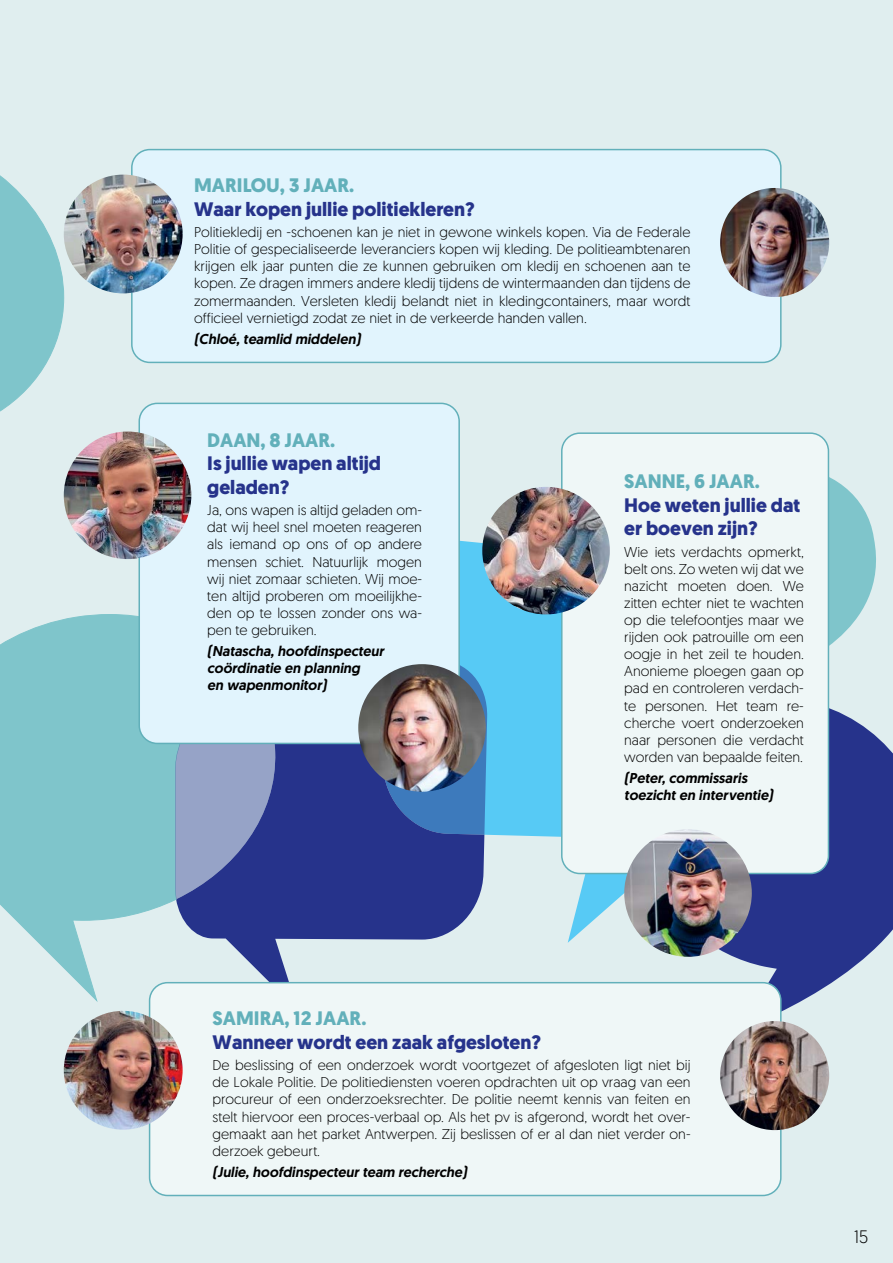
<style>
.page{position:relative;width:893px;height:1263px;background:#e0eeef}
.page>*{position:absolute;margin:0;border:0;box-sizing:border-box;transform-origin:0 0}
.t1{font:700 19.5px/23.4px "Geomanist";color:#26338b}
.t2{font:700 19.5px "Geomanist";color:#62b0ba}
.t3{font:300 18px "Geomanist";color:#000}
.t4{font:300 14.25px/17.1px "Geomanist";color:#000;text-align:justify}
.t5{font:italic 500 14.25px/17.1px "Geomanist";color:#000}
</style>
<div class="page">
<svg style="left:0;top:175px;width:64px;height:324px"></svg>
<svg style="left:460px;top:536px;width:178px;height:407px;fill:#57caf5"></svg>
<svg style="left:659px;top:698px;width:234px;height:331px;fill:#26338b"></svg>
<svg style="left:829px;top:467px;width:47px;height:203px"></svg>
<svg style="left:262px;top:744px;width:222px;height:238px;fill:#26338b"></svg>
<svg style="left:380px;top:660px;width:107px;height:175px;background:#3b74b8"></svg>
<svg style="left:0;top:614px;width:262px;height:387px;fill:#7fc5cb"></svg>
<svg style="left:175px;top:744px;width:100px;height:155px;background:#7885b7"></svg>
<div style="left:132px;top:150px;width:649px;height:212px;background:#e1f4fd;border-radius:18px"></div>
<div style="left:131px;top:149px;width:651px;height:214px;border:2px solid #62b0ba;border-radius:18px"></div>
<div style="left:150px;top:983px;width:631px;height:212px;background:#eff7f7;border-radius:18px"></div>
<div style="left:149px;top:982px;width:633px;height:214px;border:2px solid #62b0ba;border-radius:18px"></div>
<div style="left:562px;top:433px;width:266px;height:440px;background:#eff7f7;border-radius:18px"></div>
<div style="left:561px;top:432px;width:268px;height:442px;border:2px solid #62b0ba;border-radius:18px"></div>
<img style="left:624px;top:829px;width:128px;height:128px;border-radius:64px">
<img style="left:64px;top:175px;width:119px;height:118px;border-radius:59px">
<img style="left:64px;top:1011px;width:119px;height:119px;border-radius:59px">
<div style="left:139px;top:403px;width:320px;height:340px;background:#e1f4fd;border-radius:18px"></div>
<div style="left:139px;top:403px;width:321px;height:341px;border:2px solid #62b0ba;border-radius:18px"></div>
<img style="left:358px;top:664px;width:128px;height:128px;border-radius:64px">
<img style="left:64px;top:431px;width:127px;height:128px;border-radius:64px">
<img style="left:482px;top:487px;width:128px;height:127px;border-radius:64px">
<img style="left:720px;top:188px;width:109px;height:109px;border-radius:55px">
<img style="left:720px;top:1021px;width:109px;height:109px;border-radius:55px">
<h1 class="t2" style="left:194px;top:173px;width:162px">MARILOU, 3 JAAR.</h1>
<h1 class="t1" style="left:194px;top:197px;width:282px">Waar kopen jullie politiekleren?</h1>
<p class="t4" style="left:194px;top:223px;width:498px">Politiekledij en -schoenen kan je niet in gewone winkels kopen. Via de Federale Politie of gespecialiseerde leveranciers kopen wij kleding. De politieambtenaren krijgen elk jaar punten die ze kunnen gebruiken om kledij en schoenen aan te kopen. Ze dragen immers andere kledij tijdens de wintermaanden dan tijdens de zomermaanden. Versleten kledij belandt niet in kledingcontainers, maar wordt officieel vernietigd zodat ze niet in de verkeerde handen vallen.</p>
<p class="t5" style="left:194px;top:330px;width:168px">(Chloé, teamlid middelen)</p>
<h1 class="t2" style="left:207px;top:427px;width:130px">DAAN, 8 JAAR.</h1>
<h1 class="t1" style="left:207px;top:452px;width:175px">Is jullie wapen altijd geladen?</h1>
<p class="t4" style="left:207px;top:501px;width:216px">Ja, ons wapen is altijd geladen om&shy;dat wij heel snel moeten reageren als iemand op ons of op andere mensen schiet. Natuurlijk mogen wij niet zomaar schieten. Wij moe&shy;ten altijd proberen om moeilijkhe&shy;den op te lossen zonder ons wa&shy;pen te gebruiken.</p>
<p class="t5" style="left:207px;top:643px;width:178px">(Natascha, hoofdinspecteur coördinatie en planning<br>en wapenmonitor)</p>
<h1 class="t2" style="left:624px;top:469px;width:137px">SANNE, 6 JAAR.</h1>
<h1 class="t1" style="left:624px;top:493px;width:178px">Hoe weten jullie dat er boeven zijn?</h1>
<p class="t4" style="left:624px;top:542px;width:181px">Wie iets verdachts opmerkt, belt ons. Zo weten wij dat we nazicht moeten doen. We zitten echter niet te wachten op die telefoontjes maar we rijden ook patrouille om een oogje in het zeil te houden.<br>Anonieme ploegen gaan op pad en controleren verdach&shy;te personen. Het team re&shy;cherche voert onderzoeken naar personen die verdacht worden van bepaalde feiten.</p>
<p class="t5" style="left:624px;top:769px;width:150px">(Peter, commissaris toezicht en interventie)</p>
<h1 class="t2" style="left:213px;top:1006px;width:155px">SAMIRA, 12 JAAR.</h1>
<h1 class="t1" style="left:213px;top:1030px;width:330px">Wanneer wordt een zaak afgesloten?</h1>
<p class="t4" style="left:213px;top:1056px;width:479px">De beslissing of een onderzoek wordt voortgezet of afgesloten ligt niet bij de Lokale Politie. De politiediensten voeren opdrachten uit op vraag van een procureur of een onderzoeksrechter. De politie neemt kennis van feiten en stelt hiervoor een proces-verbaal op. Als het pv is afgerond, wordt het over&shy;gemaakt aan het parket Antwerpen. Zij beslissen of er al dan niet verder on&shy;derzoek gebeurt.</p>
<p class="t5" style="left:213px;top:1163px;width:256px">(Julie, hoofdinspecteur team recherche)</p>
<p class="t3" style="left:854px;top:1225px;width:16px">15</p>
</div>
